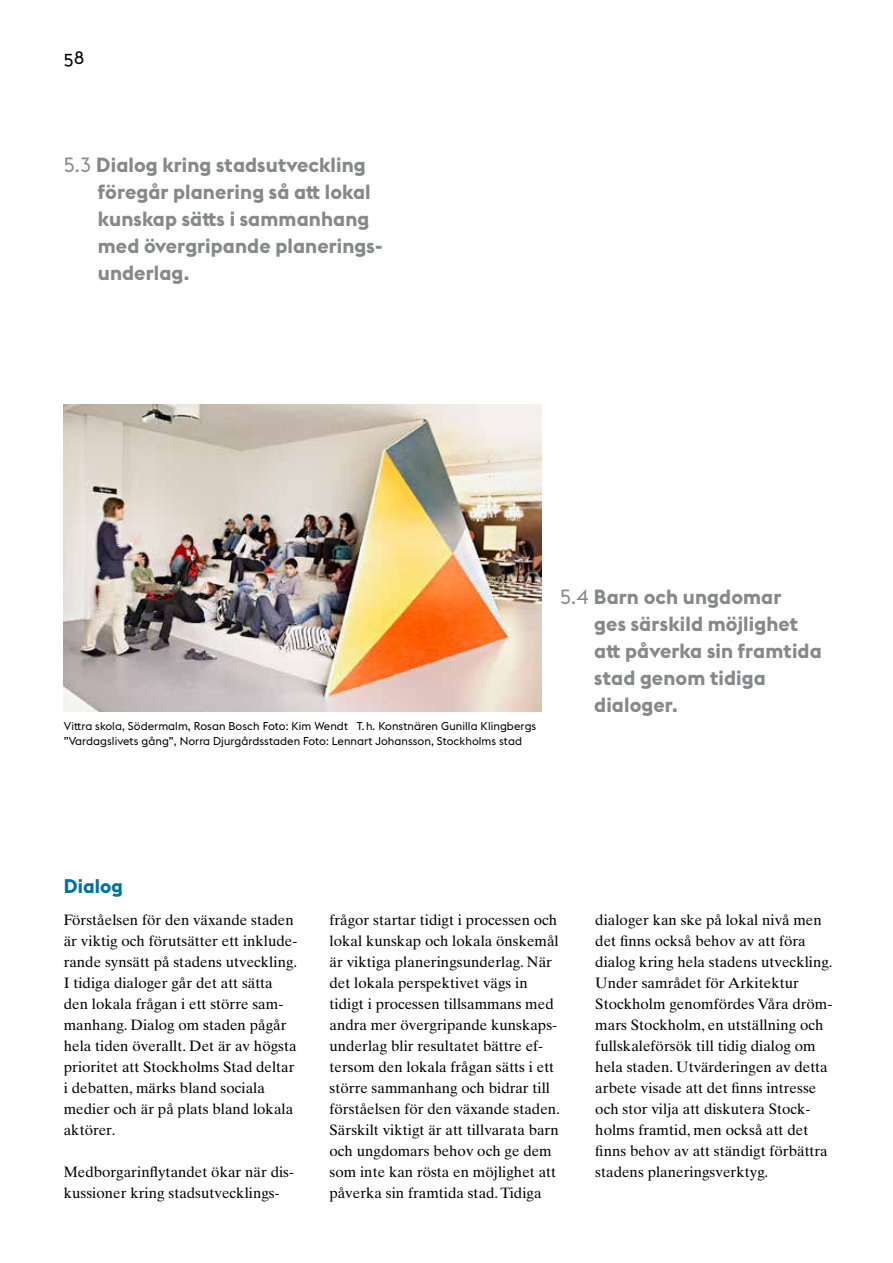
<style>
.page{position:relative;width:893px;height:1263px;background:#fff}
.page>*{position:absolute;margin:0;border:0;box-sizing:border-box;transform-origin:0 0}
.t1{font:700 20.25px/27px "Stockholm Type";letter-spacing:.005em;color:#86888a}
.t2{font:700 19.5px "Stockholm Type Display";letter-spacing:.005em;color:#0072a0}
.t3{font:18.75px "Stockholm Type";color:#000}
.t4{font:15px/21px "Times Ten LT Std";color:#000}
.t5{font:11.25px/15px "Stockholm Type";letter-spacing:.005em;color:#000}
.s1{font-weight:400}
</style>
<div class="page">
<img style="left:64px;top:405px;width:478px;height:306px">
<p class="t3" style="left:64px;top:44px;width:22px">58</p>
<h1 class="t1" style="left:98px;top:150px;width:286px;text-indent:-34px"><span class="s1">5.3</span> Dialog kring stadsutveckling föregår planering så att lokal kunskap sätts i sammanhang med övergripande planerings&shy;underlag.</h1>
<p class="t5" style="left:64px;top:718px;width:474px">Vittra skola, Södermalm, Rosan Bosch Foto: Kim Wendt T.h. Konstnären Gunilla Klingbergs ”Vardagslivets gång”, Norra Djurgårdsstaden Foto: Lennart Johansson, Stockholms stad</p>
<h1 class="t1" style="left:594px;top:582px;width:229px;text-indent:-34px"><span class="s1">5.4</span> Barn och ungdomar<br>ges särskild möjlighet att påverka sin framtida stad genom tidiga dialoger.</h1>
<h2 class="t2" style="left:64px;top:872px;width:61px">Dialog</h2>
<p class="t4" style="left:64px;top:909px;width:235px">Förståelsen för den växande staden är viktig och förutsätter ett inklude&shy;rande synsätt på stadens utveckling.<br>I tidiga dialoger går det att sätta den lokala frågan i ett större sam&shy;manhang. Dialog om staden pågår hela tiden överallt. Det är av högsta prioritet att Stockholms Stad deltar i debatten, märks bland sociala medier och är på plats bland lokala aktörer.</p>
<p class="t4" style="left:64px;top:1161px;width:232px">Medborgarinflytandet ökar när dis&shy;kussioner kring stadsutvecklings-</p>
<p class="t4" style="left:330px;top:909px;width:232px">frågor startar tidigt i processen och lokal kunskap och lokala önskemål är viktiga planeringsunderlag. När det lokala perspektivet vägs in tidigt i processen tillsammans med andra mer övergripande kunskaps&shy;underlag blir resultatet bättre ef&shy;tersom den lokala frågan sätts i ett större sammanhang och bidrar till förståelsen för den växande staden.<br>Särskilt viktigt är att tillvarata barn och ungdomars behov och ge dem som inte kan rösta en möjlighet att påverka sin framtida stad. Tidiga</p>
<p class="t4" style="left:595px;top:909px;width:239px">dialoger kan ske på lokal nivå men det finns också behov av att föra dialog kring hela stadens utveckling.<br>Under samrådet för Arkitektur Stockholm genomfördes Våra dröm&shy;mars Stockholm, en utställning och fullskaleförsök till tidig dialog om hela staden. Utvärderingen av detta arbete visade att det finns intresse och stor vilja att diskutera Stock&shy;holms framtid, men också att det finns behov av att ständigt förbättra stadens planeringsverktyg.</p>
</div>
